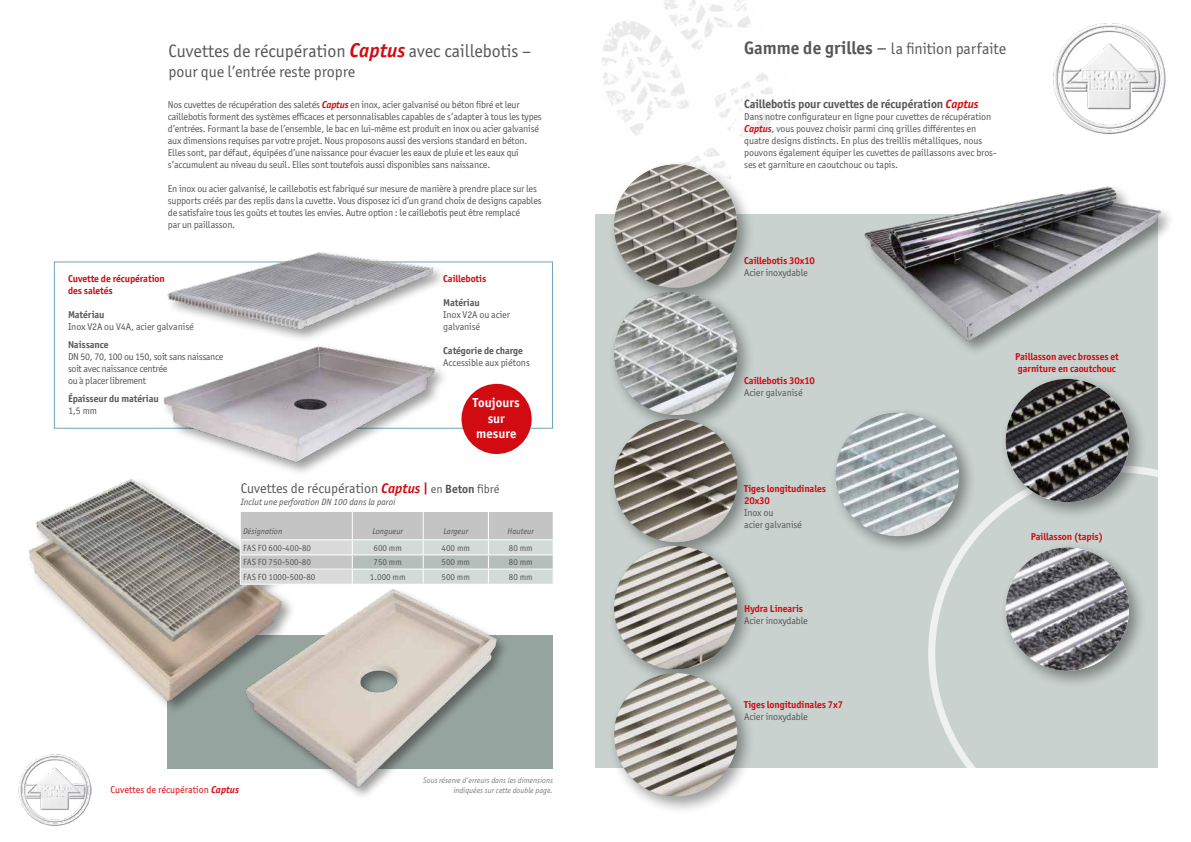
<style>
.page{position:relative;width:1191px;height:842px;background:#fff}
.page>*{position:absolute;margin:0;border:0;box-sizing:border-box;transform-origin:0 0}
.t1{font:18px "Officina Sans ITC Pro";color:#575756}
.t2{font:16px "Officina Sans ITC Pro";letter-spacing:-.005em;color:#575756}
.t3{font:14px "Officina Sans ITC Pro";color:#575756}
.t4{font:700 13.1px/15.3px "Officina Sans ITC Pro";color:#fff;text-align:center}
.t5{font:700 12px "Officina Sans ITC Pro";letter-spacing:-.01em;color:#575756}
.t6{font:10px/12px "Officina Sans ITC Pro";letter-spacing:-.02em;color:#575756}
.t7{font:700 10px/12px "Officina Sans ITC Pro";letter-spacing:-.01em;color:#d20a11}
.t8{font:700 10px "Officina Sans ITC Pro";letter-spacing:-.01em;color:#575756}
.t9{font:10px "Officina Sans ITC Pro";color:#db0812}
.t10{font:italic 9.3px "Officina Sans ITC Pro";color:#575756}
.t11{font:9px "Officina Sans ITC Pro";color:#575756}
.t12{font:italic 8.5px "Officina Sans ITC Pro";color:#575756}
.t13{font:italic 8px/9.6px "Officina Sans ITC Pro";color:#7e7e7d;text-align:right}
.s1{font-weight:700;font-style:italic;font-size:20px;color:#d20a11}
.s2{font-weight:700;font-style:italic;color:#d20a11}
.s3{font-weight:700;color:#d20a11}
.s4{font-size:12px}
.s5{font-weight:700;font-size:12px}
.s6{font-weight:700;font-style:italic}
.s7{font-weight:700;font-size:18px}
.s8{font-size:20px}
.s9{font-style:italic;color:#d20a11}
</style>
<div class="page">
<div style="left:54px;top:261px;width:499px;height:168px;background:#fff;border:1px solid #70a3bd"></div>
<div style="left:167px;top:635px;width:386px;height:133px;background:#96a49f"></div>
<div style="left:244px;top:587px;width:266px;height:213px;background:#000;opacity:.4"></div>
<img style="left:240px;top:587px;width:263px;height:210px">
<img style="left:28px;top:479px;width:266px;height:266px">
<img style="left:602px;top:0;width:172px;height:158px">
<div style="left:595px;top:214px;width:563px;height:553px;background:#c9d2cf"></div>
<svg style="left:928px;top:468px;width:230px;height:300px"></svg>
<div style="left:999px;top:541px;width:148px;height:148px;background:#000;opacity:.4"></div>
<img style="left:1005px;top:547px;width:124px;height:124px;border-radius:62px">
<div style="left:999px;top:372px;width:148px;height:148px;background:#000;opacity:.4"></div>
<img style="left:1005px;top:379px;width:124px;height:123px;border-radius:62px">
<img style="left:1053px;top:23px;width:113px;height:112px">
<img style="left:864px;top:186px;width:306px;height:165px">
<div style="left:607px;top:158px;width:148px;height:148px;background:#000;opacity:.4"></div>
<img style="left:614px;top:165px;width:123px;height:123px;border-radius:62px">
<div style="left:607px;top:285px;width:148px;height:148px;background:#000;opacity:.4"></div>
<img style="left:614px;top:292px;width:123px;height:123px;border-radius:62px">
<div style="left:607px;top:412px;width:148px;height:148px;background:#000;opacity:.4"></div>
<img style="left:614px;top:419px;width:123px;height:123px;border-radius:62px">
<div style="left:607px;top:540px;width:148px;height:148px;background:#000;opacity:.4"></div>
<img style="left:614px;top:546px;width:123px;height:123px;border-radius:62px">
<div style="left:607px;top:667px;width:148px;height:148px;background:#000;opacity:.4"></div>
<img style="left:614px;top:673px;width:123px;height:123px;border-radius:62px">
<div style="left:829px;top:406px;width:148px;height:148px;background:#000;opacity:.4"></div>
<img style="left:835px;top:413px;width:124px;height:123px;border-radius:62px">
<div style="left:166px;top:249px;width:281px;height:95px;background:#000;opacity:.4"></div>
<img style="left:164px;top:249px;width:269px;height:70px">
<div style="left:161px;top:344px;width:288px;height:132px;background:#000;opacity:.4"></div>
<img style="left:162px;top:319px;width:273px;height:161px">
<img style="left:19px;top:754px;width:72px;height:72px">
<hr style="left:240px;top:478px;width:1px;height:33px;background:#fff">
<hr style="left:240px;top:477px;width:112px;height:1px;background:#fff">
<hr style="left:352px;top:477px;width:71px;height:1px;background:#fff">
<hr style="left:423px;top:477px;width:65px;height:1px;background:#fff">
<svg style="left:240px;top:511px;width:313px;height:73px;background:#cdd0cf"></svg>
<hr style="left:240px;top:584px;width:112px;height:1px;background:#fff">
<svg style="left:460px;top:383px;width:72px;height:71px"></svg>
<h1 class="t1" style="left:169px;top:40px;width:364px">Cuvettes de récupération <span class="s1">Captus</span> avec caillebotis –</h1>
<h2 class="t2" style="left:169px;top:62px;width:188px">pour que l’entrée reste propre</h2>
<p class="t6" style="left:168px;top:99px;width:375px">Nos cuvettes de récupération des saletés <span class="s2">Captus</span> en inox, acier galvanisé ou béton fibré et leur caillebotis forment des systèmes efficaces et personnalisables capables de s’adapter à tous les types d’entrées. Formant la base de l’ensemble, le bac en lui-même est produit en inox ou acier galvanisé aux dimensions requises par votre projet. Nous proposons aussi des versions standard en béton.<br>Elles sont, par défaut, équipées d’une naissance pour évacuer les eaux de pluie et les eaux qui s’accumulent au niveau du seuil. Elles sont toutefois aussi disponibles sans naissance.</p>
<p class="t6" style="left:168px;top:183px;width:375px">En inox ou acier galvanisé, le caillebotis est fabriqué sur mesure de manière à prendre place sur les supports créés par des replis dans la cuvette. Vous disposez ici d’un grand choix de designs capables de satisfaire tous les goûts et toutes les envies. Autre option : le caillebotis peut être remplacé<br>par un paillasson.</p>
<p class="t7" style="left:68px;top:273px;width:98px">Cuvette de récupération des saletés</p>
<p class="t8" style="left:68px;top:309px;width:38px">Matériau</p>
<p class="t6" style="left:68px;top:321px;width:127px">Inox V2A ou V4A, acier galvanisé</p>
<p class="t8" style="left:68px;top:338px;width:42px">Naissance</p>
<p class="t6" style="left:68px;top:350px;width:157px">DN 50, 70, 100 ou 150, soit sans naissance soit avec naissance centrée<br>ou à placer librement</p>
<p class="t8" style="left:68px;top:392px;width:92px">Épaisseur du matériau</p>
<p class="t6" style="left:68px;top:404px;width:30px">1,5 mm</p>
<p class="t7" style="left:443px;top:273px;width:45px">Caillebotis</p>
<p class="t8" style="left:443px;top:297px;width:38px">Matériau</p>
<p class="t6" style="left:443px;top:309px;width:68px">Inox V2A ou acier galvanisé</p>
<p class="t8" style="left:443px;top:345px;width:81px">Catégorie de charge</p>
<p class="t6" style="left:443px;top:357px;width:88px">Accessible aux piétons</p>
<h3 class="t4" style="left:473px;top:395px;width:48px">Toujours sur mesure</h3>
<h3 class="t3" style="left:241px;top:480px;width:260px">Cuvettes de récupération <span class="s2">Captus</span> <span class="s3">|</span> <span class="s4">en</span> <span class="s5">Beton</span> <span class="s4">fibré</span></h3>
<p class="t10" style="left:241px;top:496px;width:156px">Inclut une perforation DN 100 dans la paroi</p>
<p class="t12" style="left:243px;top:526px;width:41px">Désignation</p>
<p class="t12" style="left:372px;top:526px;width:32px">Longueur</p>
<p class="t12" style="left:443px;top:526px;width:26px">Largeur</p>
<p class="t12" style="left:507px;top:526px;width:28px">Hauteur</p>
<p class="t11" style="left:243px;top:542px;width:69px">FAS FO 600-400-80</p>
<p class="t11" style="left:373px;top:542px;width:30px">600 mm</p>
<p class="t11" style="left:441px;top:542px;width:30px">400 mm</p>
<p class="t11" style="left:509px;top:542px;width:25px">80 mm</p>
<p class="t11" style="left:243px;top:557px;width:69px">FAS FO 750-500-80</p>
<p class="t11" style="left:373px;top:557px;width:30px">750 mm</p>
<p class="t11" style="left:441px;top:557px;width:30px">500 mm</p>
<p class="t11" style="left:509px;top:557px;width:25px">80 mm</p>
<p class="t11" style="left:243px;top:572px;width:74px">FAS FO 1000-500-80</p>
<p class="t11" style="left:370px;top:572px;width:37px">1.000 mm</p>
<p class="t11" style="left:441px;top:572px;width:30px">500 mm</p>
<p class="t11" style="left:509px;top:572px;width:25px">80 mm</p>
<p class="t9" style="left:111px;top:783px;width:130px">Cuvettes de récupération <span class="s6">Captus</span></p>
<p class="t13" style="left:423px;top:775px;width:131px">Sous réserve d’erreurs dans les dimensions indiquées sur cette double page.</p>
<h2 class="t2" style="left:744px;top:39px;width:263px"><span class="s7">Gamme de grilles</span> <span class="s8">–</span> la finition parfaite</h2>
<p class="t5" style="left:744px;top:96px;width:236px">Caillebotis pour cuvettes de récupération <span class="s9">Captus</span></p>
<p class="t6" style="left:744px;top:111px;width:254px">Dans notre configurateur en ligne pour cuvettes de récupération <span class="s2">Captus</span>, vous pouvez choisir parmi cinq grilles différentes en quatre designs distincts. En plus des treillis métalliques, nous pouvons également équiper les cuvettes de paillassons avec bros&shy;ses et garniture en caoutchouc ou tapis.</p>
<p class="t7" style="left:744px;top:255px;width:72px">Caillebotis 30x10</p>
<p class="t6" style="left:744px;top:267px;width:65px">Acier inoxydable</p>
<p class="t7" style="left:744px;top:375px;width:72px">Caillebotis 30x10</p>
<p class="t6" style="left:744px;top:387px;width:60px">Acier galvanisé</p>
<p class="t7" style="left:1015px;top:351px;width:105px">Paillasson avec brosses et garniture en caoutchouc</p>
<p class="t7" style="left:744px;top:483px;width:83px">Tiges longitudinales<br>20x30</p>
<p class="t6" style="left:744px;top:507px;width:59px">Inox ou<br>acier galvanisé</p>
<p class="t7" style="left:744px;top:603px;width:60px">Hydra Linearis</p>
<p class="t6" style="left:744px;top:615px;width:65px">Acier inoxydable</p>
<p class="t7" style="left:744px;top:699px;width:100px">Tiges longitudinales 7x7</p>
<p class="t6" style="left:744px;top:711px;width:65px">Acier inoxydable</p>
<p class="t7" style="left:1030px;top:531px;width:74px">Paillasson (tapis)</p>
</div>
